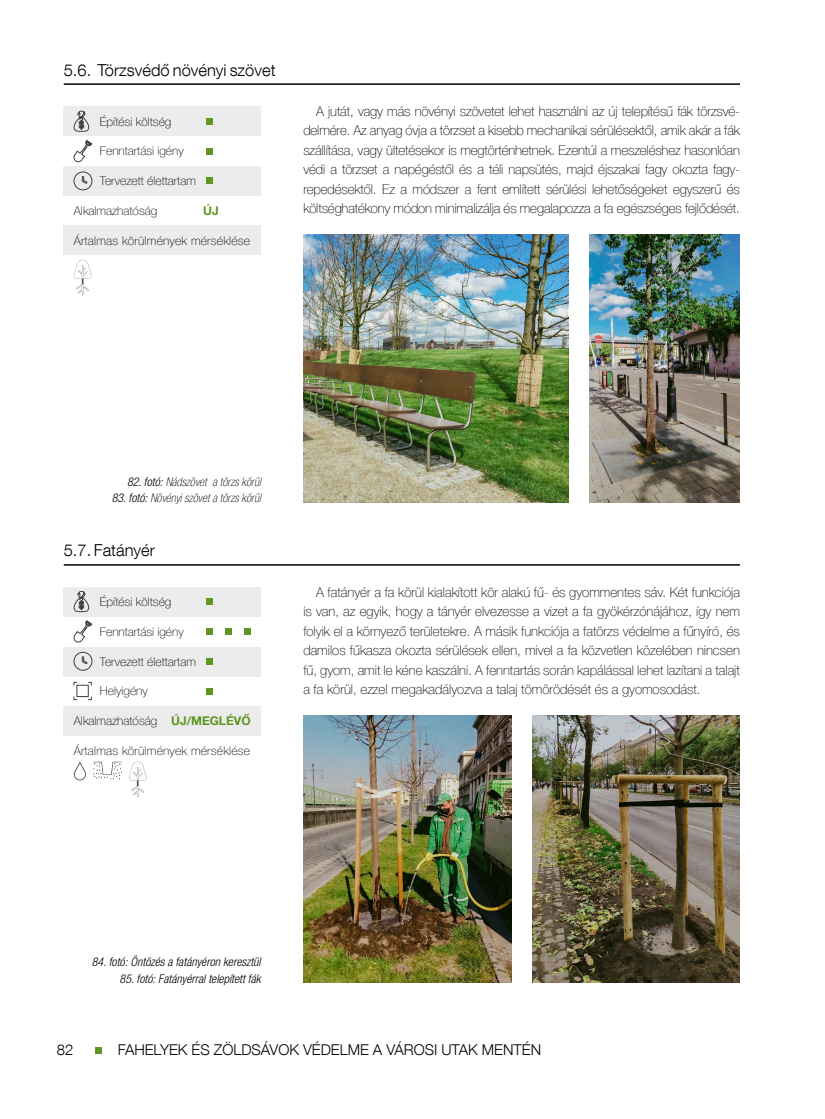
<style>
.page{position:relative;width:825px;height:1119px;background:#fff}
.page>*{position:absolute;margin:0;border:0;box-sizing:border-box;transform-origin:0 0}
.t1{font:300 16.5px "Helvetica Neue LT Com";color:#000}
.t2{font:300 14.85px "Helvetica Neue LT Com";color:#000}
.t3{font:100 13.5px/19.5px "Helvetica Neue LT Com";letter-spacing:-.005em;color:#000;text-align:justify}
.t4{font:100 12px "Helvetica Neue LT Com";color:#000}
.t5{font:italic 300 condensed 12px "Helvetica Neue LT Com";color:#000}
.t6{font:italic 100 condensed 12px "Helvetica Neue LT Com";color:#000}
.t7{font:100 12px "Helvetica Neue LT Com";letter-spacing:.02em;color:#000}
.t8{font:700 12px "Helvetica Neue LT Com";color:#5e961f}
.s1{font-weight:300}
.s2{font-weight:700;color:#5e961f}
</style>
<div class="page">
<svg style="left:74px;top:260px;width:18px;height:35px"></svg>
<div style="left:64px;top:106px;width:197px;height:30px;background:#ececec"></div>
<div style="left:64px;top:166px;width:197px;height:30px;background:#ececec"></div>
<div style="left:64px;top:225px;width:197px;height:30px;background:#ececec"></div>
<svg style="left:207px;top:118px;width:6px;height:6px"></svg>
<svg style="left:73px;top:110px;width:16px;height:22px"></svg>
<svg style="left:207px;top:178px;width:6px;height:6px"></svg>
<svg style="left:73px;top:171px;width:20px;height:19px"></svg>
<svg style="left:207px;top:148px;width:6px;height:6px"></svg>
<svg style="left:73px;top:139px;width:20px;height:23px"></svg>
<svg style="left:73px;top:762px;width:13px;height:18px"></svg>
<svg style="left:129px;top:761px;width:18px;height:36px"></svg>
<svg style="left:93px;top:761px;width:29px;height:18px"></svg>
<div style="left:64px;top:587px;width:197px;height:29px;background:#ececec"></div>
<div style="left:64px;top:646px;width:197px;height:30px;background:#ececec"></div>
<div style="left:64px;top:706px;width:197px;height:30px;background:#ececec"></div>
<svg style="left:207px;top:598px;width:6px;height:6px"></svg>
<svg style="left:73px;top:591px;width:16px;height:21px"></svg>
<svg style="left:207px;top:658px;width:6px;height:6px"></svg>
<svg style="left:73px;top:651px;width:20px;height:19px"></svg>
<svg style="left:207px;top:628px;width:6px;height:6px"></svg>
<svg style="left:226px;top:628px;width:6px;height:6px"></svg>
<svg style="left:245px;top:628px;width:6px;height:6px"></svg>
<svg style="left:73px;top:620px;width:20px;height:22px"></svg>
<svg style="left:207px;top:688px;width:6px;height:6px"></svg>
<div style="left:77px;top:684px;width:12px;height:12px;border:1px solid #404142"></div>
<svg style="left:73px;top:681px;width:5px;height:5px"></svg>
<svg style="left:88px;top:681px;width:4px;height:5px"></svg>
<svg style="left:73px;top:695px;width:5px;height:5px"></svg>
<hr style="left:64px;top:83px;width:676px;height:2px;background:#000">
<hr style="left:64px;top:564px;width:676px;height:1px;background:#000">
<img style="left:590px;top:234px;width:150px;height:268px">
<img style="left:303px;top:715px;width:208px;height:267px">
<img style="left:532px;top:715px;width:208px;height:267px">
<img style="left:303px;top:234px;width:265px;height:268px">
<svg style="left:96px;top:1047px;width:6px;height:6px"></svg>
<p class="t1" style="left:64px;top:60px;width:213px">5.6. Törzsvédő növényi szövet</p>
<p class="t4" style="left:100px;top:114px;width:73px">Építési költség</p>
<p class="t4" style="left:100px;top:144px;width:85px">Fenntartási igény</p>
<p class="t4" style="left:100px;top:174px;width:98px">Tervezett élettartam</p>
<p class="t4" style="left:74px;top:204px;width:85px">Alkalmazhatóság</p>
<p class="t8" style="left:203px;top:203px;width:17px">ÚJ</p>
<p class="t7" style="left:74px;top:234px;width:178px">Ártalmas körülmények mérséklése</p>
<p class="t3" style="left:303px;top:101px;width:438px;text-indent:13px">A jutát, vagy más növényi szövetet lehet használni az új telepítésű fák törzsvé&shy;delmére. Az anyag óvja a törzset a kisebb mechanikai sérülésektől, amik akár a fák szállítása, vagy ültetésekor is megtörténhetnek. Ezentúl a meszeléshez hasonlóan védi a törzset a napégéstől és a téli napsütés, majd éjszakai fagy okozta fagy&shy;repedésektől. Ez a módszer a fent említett sérülési lehetőségeket egyszerű és költséghatékony módon minimalizálja és megalapozza a fa egészséges fejlődését.</p>
<p class="t6" style="left:127px;top:474px;width:135px"><span class="s1">82. fotó:</span> Nádszövet a törzs körül</p>
<p class="t6" style="left:112px;top:491px;width:151px"><span class="s1">83. fotó:</span> Növényi szövet a törzs körül</p>
<p class="t1" style="left:64px;top:540px;width:93px">5.7. Fatányér</p>
<p class="t4" style="left:100px;top:594px;width:73px">Építési költség</p>
<p class="t4" style="left:100px;top:624px;width:85px">Fenntartási igény</p>
<p class="t4" style="left:100px;top:654px;width:98px">Tervezett élettartam</p>
<p class="t4" style="left:100px;top:683px;width:49px">Helyigény</p>
<p class="t4" style="left:74px;top:713px;width:178px">Alkalmazhatóság <span class="s2">ÚJ/MEGLÉVŐ</span></p>
<p class="t7" style="left:74px;top:743px;width:178px">Ártalmas körülmények mérséklése</p>
<p class="t3" style="left:303px;top:581px;width:438px;text-indent:13px">A fatányér a fa körül kialakított kör alakú fű- és gyommentes sáv. Két funkciója is van, az egyik, hogy a tányér elvezesse a vizet a fa gyökérzónájához, így nem folyik el a környező területekre. A másik funkciója a fatörzs védelme a fűnyíró, és damilos fűkasza okozta sérülések ellen, mivel a fa közvetlen közelében nincsen fű, gyom, amit le kéne kaszálni. A fenntartás során kapálással lehet lazítani a talajt a fa körül, ezzel megakadályozva a talaj tömörödését és a gyomosodást.</p>
<p class="t5" style="left:92px;top:955px;width:170px">84. fotó: Öntözés a fatányéron keresztül</p>
<p class="t5" style="left:120px;top:971px;width:143px">85. fotó: Fatányérral telepített fák</p>
<p class="t2" style="left:57px;top:1040px;width:18px">82</p>
<p class="t2" style="left:118px;top:1040px;width:425px">FAHELYEK ÉS ZÖLDSÁVOK VÉDELME A VÁROSI UTAK MENTÉN</p>
</div>
